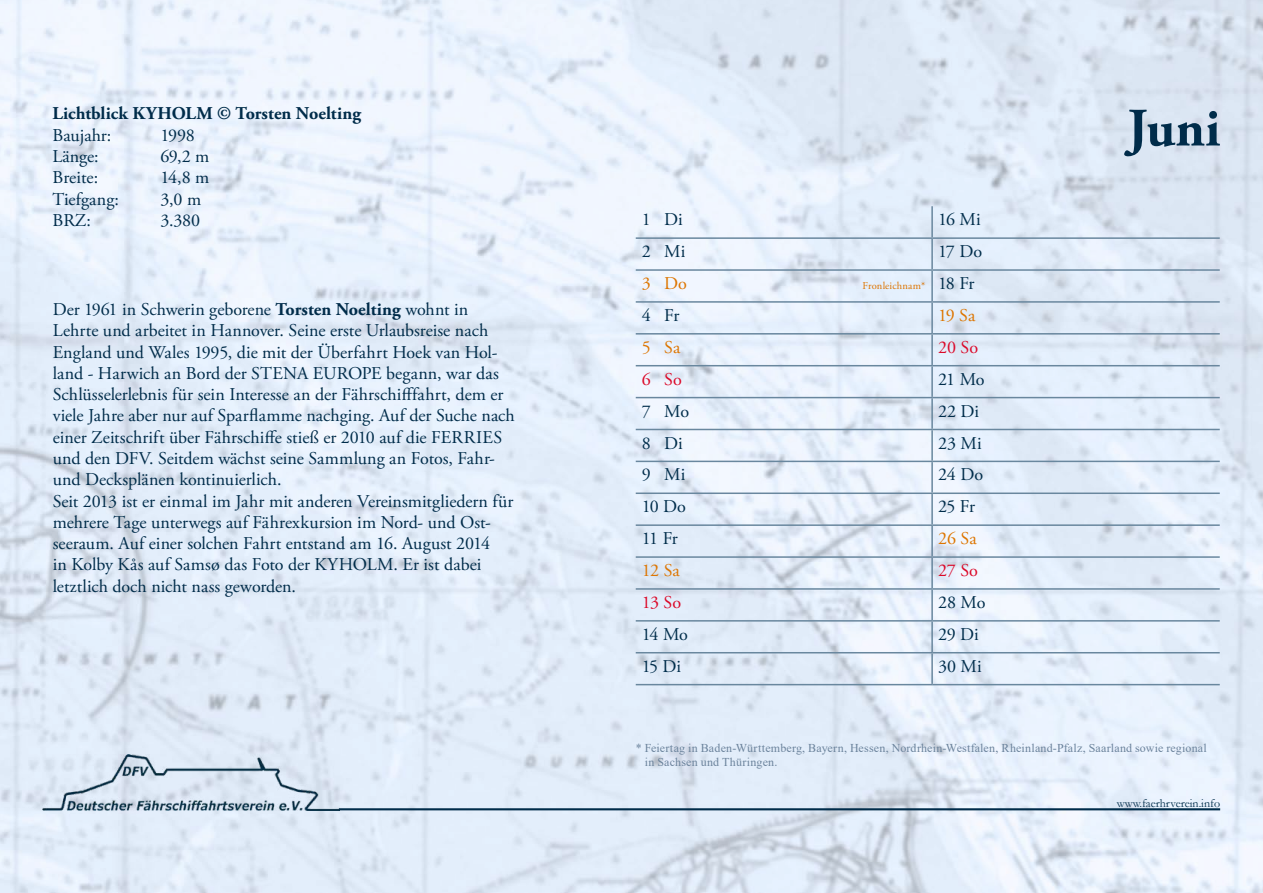
<style>
.page{position:relative;width:1263px;height:893px;background:#fff}
.page>*{position:absolute;margin:0;border:0;box-sizing:border-box;transform-origin:0 0}
.t1{font:700 54px "Adobe Garamond Pro";color:#002c4a}
.t2{font:18px/21.3px "Adobe Garamond Pro";color:#002c4a}
.t3{font:18px "Adobe Garamond Pro";letter-spacing:-.01em;color:#002d4b}
.t4{font:700 18px "Adobe Garamond Pro";letter-spacing:.005em;color:#002c4a}
.t5{font:18px "Adobe Garamond Pro";color:#dd7500}
.t6{font:18px "Adobe Garamond Pro";letter-spacing:.005em;color:#db0929}
.t7{font:12px/13.5px "Times New Roman";letter-spacing:.015em;color:#6b839c}
.t8{font:12px "Garamond";color:#002c4a}
.t9{font:10.5px "Adobe Garamond Pro";letter-spacing:.015em;color:#dd7400}
.s1{font-weight:700}
.s2{font-size:18px;color:#002d4b}
</style>
<div class="page">
<img style="left:0;top:0;width:1263px;height:893px">
<img style="left:43px;top:755px;width:297px;height:56px">
<hr style="left:339px;top:808px;width:881px;height:2px;background:#002c4a">
<hr style="left:932px;top:237px;width:288px;height:2px;background:#69879e">
<hr style="left:931px;top:239px;width:2px;height:30px;background:#69879e">
<hr style="left:636px;top:269px;width:296px;height:2px;background:#69879e">
<hr style="left:932px;top:269px;width:288px;height:2px;background:#69879e">
<hr style="left:931px;top:271px;width:2px;height:30px;background:#69879e">
<hr style="left:636px;top:301px;width:296px;height:2px;background:#69879e">
<hr style="left:932px;top:301px;width:288px;height:2px;background:#69879e">
<hr style="left:931px;top:303px;width:2px;height:30px;background:#69879e">
<hr style="left:636px;top:333px;width:296px;height:2px;background:#69879e">
<hr style="left:932px;top:333px;width:288px;height:2px;background:#69879e">
<hr style="left:931px;top:335px;width:2px;height:30px;background:#69879e">
<hr style="left:636px;top:365px;width:296px;height:1px;background:#69879e">
<hr style="left:932px;top:365px;width:288px;height:1px;background:#69879e">
<hr style="left:931px;top:366px;width:2px;height:31px;background:#69879e">
<hr style="left:636px;top:397px;width:296px;height:1px;background:#69879e">
<hr style="left:932px;top:397px;width:288px;height:1px;background:#69879e">
<hr style="left:931px;top:398px;width:2px;height:31px;background:#69879e">
<hr style="left:636px;top:429px;width:296px;height:1px;background:#69879e">
<hr style="left:932px;top:429px;width:288px;height:1px;background:#69879e">
<hr style="left:931px;top:430px;width:2px;height:31px;background:#69879e">
<hr style="left:636px;top:461px;width:296px;height:1px;background:#69879e">
<hr style="left:932px;top:461px;width:288px;height:1px;background:#69879e">
<hr style="left:931px;top:462px;width:2px;height:30px;background:#69879e">
<hr style="left:636px;top:492px;width:296px;height:2px;background:#69879e">
<hr style="left:932px;top:492px;width:288px;height:2px;background:#69879e">
<hr style="left:931px;top:494px;width:2px;height:30px;background:#69879e">
<hr style="left:636px;top:524px;width:296px;height:2px;background:#69879e">
<hr style="left:932px;top:524px;width:288px;height:2px;background:#69879e">
<hr style="left:931px;top:526px;width:2px;height:30px;background:#69879e">
<hr style="left:636px;top:556px;width:296px;height:2px;background:#69879e">
<hr style="left:932px;top:556px;width:288px;height:2px;background:#69879e">
<hr style="left:931px;top:558px;width:2px;height:30px;background:#69879e">
<hr style="left:636px;top:588px;width:296px;height:2px;background:#69879e">
<hr style="left:932px;top:588px;width:288px;height:2px;background:#69879e">
<hr style="left:931px;top:590px;width:2px;height:30px;background:#69879e">
<hr style="left:636px;top:620px;width:296px;height:2px;background:#69879e">
<hr style="left:932px;top:620px;width:288px;height:2px;background:#69879e">
<hr style="left:931px;top:622px;width:2px;height:30px;background:#69879e">
<hr style="left:636px;top:652px;width:296px;height:1px;background:#69879e">
<hr style="left:932px;top:652px;width:288px;height:1px;background:#69879e">
<hr style="left:931px;top:653px;width:2px;height:31px;background:#69879e">
<hr style="left:636px;top:684px;width:296px;height:1px;background:#69879e">
<hr style="left:932px;top:684px;width:288px;height:1px;background:#69879e">
<hr style="left:931px;top:206px;width:2px;height:31px;background:#69879e">
<hr style="left:636px;top:237px;width:296px;height:2px;background:#69879e">
<p class="t4" style="left:52px;top:103px;width:310px">Lichtblick KYHOLM © Torsten Noelting</p>
<p class="t2" style="left:52px;top:125px;width:60px">Baujahr:</p>
<p class="t2" style="left:160px;top:125px;width:36px">1998</p>
<p class="t2" style="left:52px;top:146px;width:48px">Länge:</p>
<p class="t2" style="left:160px;top:146px;width:50px">69,2 m</p>
<p class="t2" style="left:52px;top:168px;width:47px">Breite:</p>
<p class="t2" style="left:160px;top:168px;width:50px">14,8 m</p>
<p class="t2" style="left:52px;top:189px;width:68px">Tiefgang:</p>
<p class="t2" style="left:160px;top:189px;width:42px">3,0 m</p>
<p class="t2" style="left:52px;top:210px;width:40px">BRZ:</p>
<p class="t2" style="left:160px;top:210px;width:41px">3.380</p>
<p class="t2" style="left:53px;top:299px;width:464px">Der 1961 in Schwerin geborene <span class="s1">Torsten Noelting</span> wohnt in Lehrte und arbeitet in Hannover. Seine erste Urlaubsreise nach England und Wales 1995, die mit der Überfahrt Hoek van Hol&shy;land - Harwich an Bord der STENA EUROPE begann, war das Schlüsselerlebnis für sein Interesse an der Fährschifffahrt, dem er viele Jahre aber nur auf Sparflamme nachging. Auf der Suche nach einer Zeitschrift über Fährschiffe stieß er 2010 auf die FERRIES und den DFV. Seitdem wächst seine Sammlung an Fotos, Fahr&shy;und Decksplänen kontinuierlich.<br>Seit 2013 ist er einmal im Jahr mit anderen Vereinsmitgliedern für mehrere Tage unterwegs auf Fährexkursion im Nord- und Ost&shy;seeraum. Auf einer solchen Fahrt entstand am 16. August 2014<br>in Kolby Kås auf Samsø das Foto der KYHOLM. Er ist dabei letztlich doch nicht nass geworden.</p>
<p class="t3" style="left:642px;top:209px;width:42px">1 Di</p>
<p class="t3" style="left:938px;top:209px;width:44px">16 Mi</p>
<p class="t3" style="left:642px;top:241px;width:45px">2 Mi</p>
<p class="t3" style="left:938px;top:241px;width:45px">17 Do</p>
<p class="t5" style="left:642px;top:273px;width:47px">3 Do</p>
<p class="t9" style="left:862px;top:279px;width:114px">Fronleichnam* <span class="s2">18 Fr</span></p>
<p class="t3" style="left:642px;top:304px;width:39px">4 Fr</p>
<p class="t5" style="left:938px;top:304px;width:39px">19 Sa</p>
<p class="t5" style="left:642px;top:336px;width:40px">5 Sa</p>
<p class="t6" style="left:938px;top:336px;width:42px">20 So</p>
<p class="t6" style="left:642px;top:368px;width:42px">6 So</p>
<p class="t3" style="left:938px;top:368px;width:48px">21 Mo</p>
<p class="t3" style="left:642px;top:400px;width:49px">7 Mo</p>
<p class="t3" style="left:938px;top:400px;width:42px">22 Di</p>
<p class="t3" style="left:642px;top:432px;width:42px">8 Di</p>
<p class="t3" style="left:938px;top:432px;width:45px">23 Mi</p>
<p class="t3" style="left:642px;top:464px;width:45px">9 Mi</p>
<p class="t3" style="left:938px;top:464px;width:47px">24 Do</p>
<p class="t3" style="left:642px;top:496px;width:46px">10 Do</p>
<p class="t3" style="left:938px;top:496px;width:38px">25 Fr</p>
<p class="t3" style="left:642px;top:528px;width:38px">11 Fr</p>
<p class="t5" style="left:938px;top:528px;width:40px">26 Sa</p>
<p class="t5" style="left:642px;top:560px;width:40px">12 Sa</p>
<p class="t6" style="left:938px;top:560px;width:41px">27 So</p>
<p class="t6" style="left:642px;top:592px;width:41px">13 So</p>
<p class="t3" style="left:938px;top:592px;width:49px">28 Mo</p>
<p class="t3" style="left:642px;top:623px;width:48px">14 Mo</p>
<p class="t3" style="left:938px;top:623px;width:42px">29 Di</p>
<p class="t3" style="left:642px;top:655px;width:41px">15 Di</p>
<p class="t3" style="left:938px;top:655px;width:45px">30 Mi</p>
<h1 class="t1" style="left:1127px;top:97px;width:95px">Juni</h1>
<p class="t7" style="left:645px;top:741px;width:563px;text-indent:-9px">* Feiertag in Baden-Württemberg, Bayern, Hessen, Nordrhein-Westfalen, Rheinland-Pfalz, Saarland sowie regional in Sachsen und Thüringen.</p>
<p class="t8" style="left:1117px;top:795px;width:105px">www.faerhrverein.info</p>
</div>
